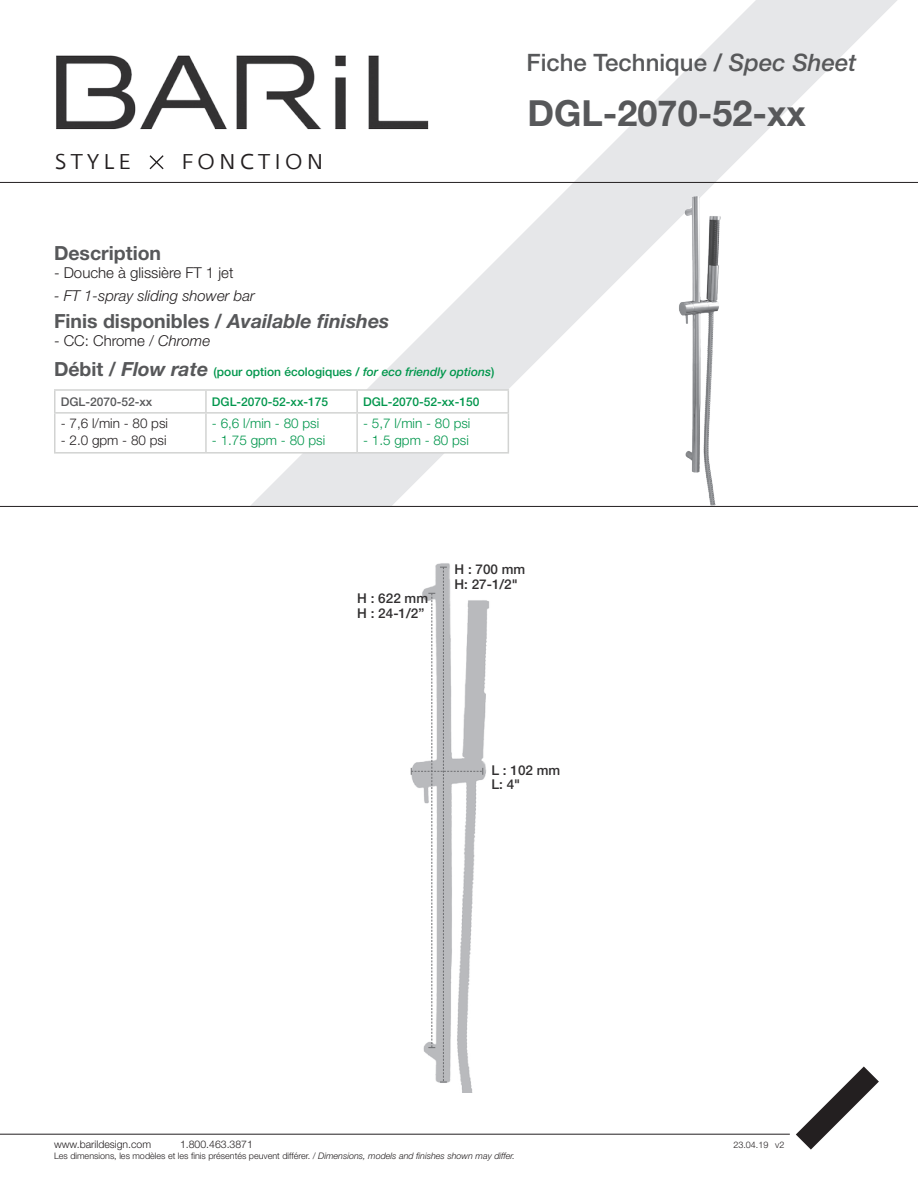
<style>
.page{position:relative;width:918px;height:1188px;background:#fff}
.page>*{position:absolute;margin:0;border:0;box-sizing:border-box;transform-origin:0 0}
.t1{font:700 36px "Helvetica Neue LT Std";color:#57585a}
.t2{font:500 24px "Helvetica Neue LT Std";color:#57585a}
.t3{font:21.3px "Fedra Sans Greek Book TF";letter-spacing:.2em;color:#231f20}
.t4{font:700 19.5px "Helvetica Neue LT Std";color:#57585a}
.t5{font:300 15px "Helvetica Neue LT Std";color:#231f20}
.t6{font:italic 300 15px "Helvetica Neue LT Std";color:#231f20}
.t7{font:300 13.5px "Helvetica Neue LT Std";color:#00964c}
.t8{font:500 13.5px/14.1px "Helvetica Neue LT Std";color:#312f30}
.t9{font:300 13.5px "Helvetica Neue LT Std";color:#231f20}
.t10{font:500 12px "Helvetica Neue LT Std";color:#00964c}
.t11{font:500 12px "Helvetica Neue LT Std";color:#57585a}
.t12{font:300 10.5px "Helvetica Neue LT Std";color:#231f20}
.t13{font:300 9px "Helvetica Neue LT Std";color:#231f20}
.s1{font-style:italic}
.s2{font-weight:700;font-size:19.5px;color:#57585a}
.s3{font-weight:700;font-style:italic;font-size:19.5px;color:#57585a}
</style>
<div class="page">
<svg style="left:250px;top:0;width:648px;height:506px"></svg>
<img style="left:54px;top:54px;width:378px;height:128px">
<svg style="left:148px;top:154px;width:17px;height:17px"></svg>
<hr style="left:0;top:182px;width:918px;height:1px;background:#231f20">
<hr style="left:0;top:506px;width:918px;height:1px;background:#231f20">
<hr style="left:0;top:1134px;width:790px;height:1px;background:#231f20">
<svg style="left:796px;top:1066px;width:83px;height:84px"></svg>
<img style="left:410px;top:563px;width:79px;height:530px">
<svg style="left:411px;top:567px;width:72px;height:516px"></svg>
<img style="left:665px;top:182px;width:74px;height:324px">
<hr style="left:54px;top:389px;width:152px;height:2px;background:#d2d3d2">
<hr style="left:54px;top:391px;width:2px;height:21px;background:#d2d3d2">
<hr style="left:206px;top:389px;width:151px;height:2px;background:#d2d3d2">
<hr style="left:357px;top:389px;width:152px;height:2px;background:#d2d3d2">
<svg style="left:55px;top:390px;width:454px;height:62px"></svg>
<hr style="left:54px;top:412px;width:152px;height:2px;background:#d2d3d2">
<hr style="left:54px;top:414px;width:2px;height:38px;background:#d2d3d2">
<hr style="left:206px;top:412px;width:151px;height:2px;background:#d2d3d2">
<hr style="left:205px;top:414px;width:2px;height:38px;background:#d2d3d2">
<hr style="left:357px;top:412px;width:152px;height:2px;background:#d2d3d2">
<hr style="left:356px;top:414px;width:2px;height:38px;background:#d2d3d2">
<hr style="left:508px;top:414px;width:1px;height:38px;background:#d2d3d2">
<hr style="left:54px;top:452px;width:152px;height:2px;background:#d2d3d2">
<hr style="left:206px;top:452px;width:151px;height:2px;background:#d2d3d2">
<hr style="left:357px;top:452px;width:152px;height:2px;background:#d2d3d2">
<h2 class="t2" style="left:526px;top:48px;width:331px">Fiche Technique / <span class="s1">Spec Sheet</span></h2>
<h3 class="t3" style="left:55px;top:151px;width:77px">STYLE</h3>
<h3 class="t3" style="left:181px;top:151px;width:144px">FONCTION</h3>
<h3 class="t4" style="left:54px;top:241px;width:109px">Description</h3>
<h3 class="t5" style="left:54px;top:264px;width:181px">- Douche à glissière FT 1 jet</h3>
<h3 class="t6" style="left:54px;top:287px;width:202px">- FT 1-spray sliding shower bar</h3>
<h3 class="t4" style="left:54px;top:309px;width:337px">Finis disponibles / <span class="s1">Available finishes</span></h3>
<h3 class="t5" style="left:54px;top:331px;width:158px">- CC: Chrome / <span class="s1">Chrome</span></h3>
<h3 class="t10" style="left:54px;top:364px;width:442px"><span class="s2">Débit /</span> <span class="s3">Flow rate</span> (pour option écologiques / <span class="s1">for eco friendly options</span>)</h3>
<h3 class="t11" style="left:61px;top:394px;width:93px">DGL-2070-52-xx</h3>
<h3 class="t10" style="left:212px;top:394px;width:118px">DGL-2070-52-xx-175</h3>
<h3 class="t10" style="left:363px;top:394px;width:118px">DGL-2070-52-xx-150</h3>
<h3 class="t9" style="left:61px;top:415px;width:109px">- 7,6 l/min - 80 psi</h3>
<h3 class="t9" style="left:61px;top:432px;width:107px">- 2.0 gpm - 80 psi</h3>
<h3 class="t7" style="left:212px;top:415px;width:109px">- 6,6 l/min - 80 psi</h3>
<h3 class="t7" style="left:212px;top:432px;width:115px">- 1.75 gpm - 80 psi</h3>
<h3 class="t7" style="left:363px;top:415px;width:109px">- 5,7 l/min - 80 psi</h3>
<h3 class="t7" style="left:363px;top:432px;width:107px">- 1.5 gpm - 80 psi</h3>
<h1 class="t1" style="left:528px;top:91px;width:280px">DGL-2070-52-xx</h1>
<h3 class="t8" style="left:357px;top:592px;width:72px">H : 622 mm<br>H : 24-1/2”</h3>
<h3 class="t8" style="left:455px;top:562px;width:72px">H : 700 mm<br>H: 27-1/2"</h3>
<h3 class="t8" style="left:491px;top:763px;width:70px">L : 102 mm<br>L: 4"</h3>
<p class="t12" style="left:54px;top:1138px;width:99px">www.barildesign.com</p>
<p class="t12" style="left:180px;top:1138px;width:74px">1.800.463.3871</p>
<p class="t13" style="left:733px;top:1139px;width:37px">23.04.19</p>
<p class="t13" style="left:54px;top:1150px;width:463px">Les dimensions, les modèles et les finis présentés peuvent différer. / <span class="s1">Dimensions, models and finishes shown may differ.</span></p>
<p class="t13" style="left:775px;top:1140px;width:11px">v2</p>
</div>
